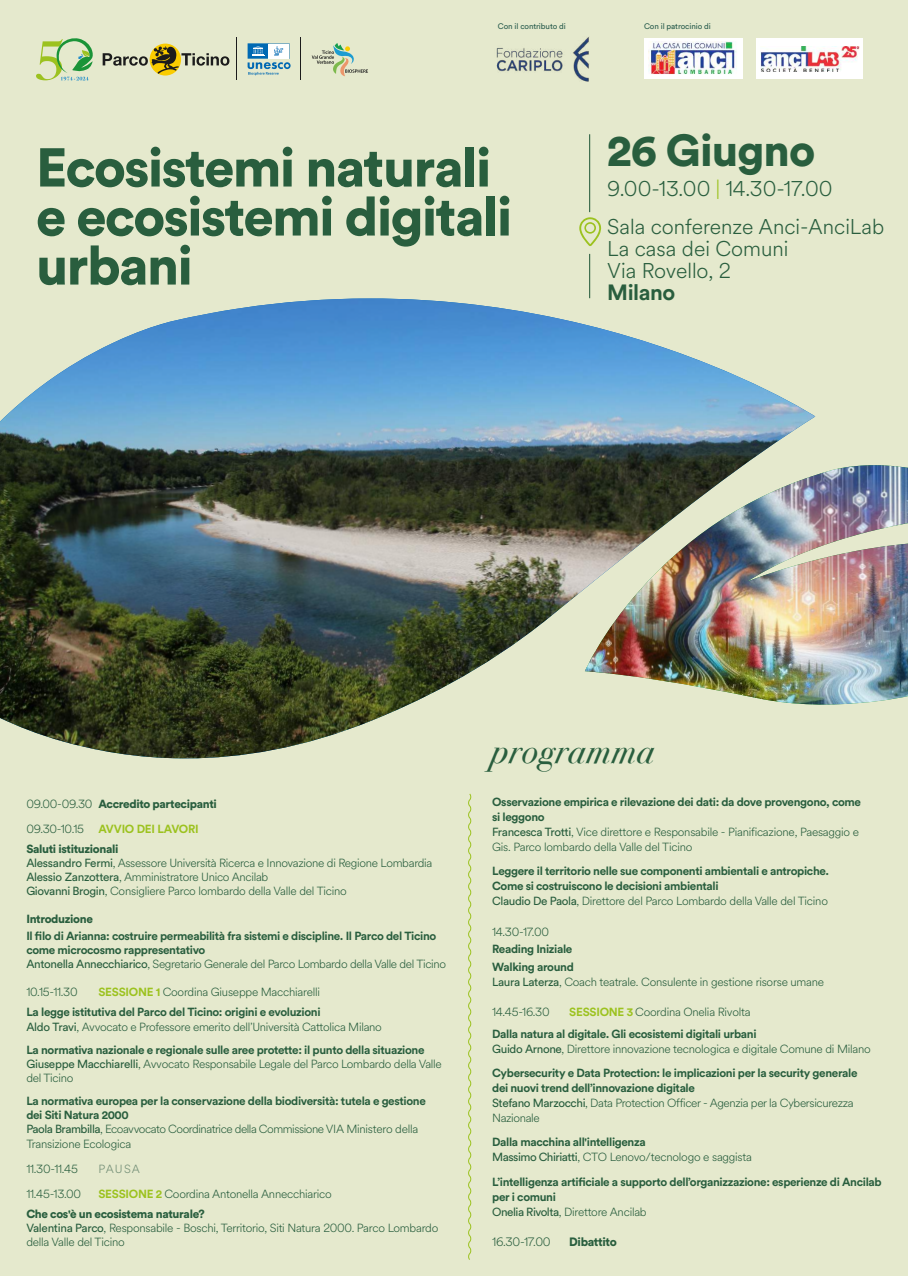
<style>
.page{position:relative;width:908px;height:1276px;background:#fff}
.page>*{position:absolute;margin:0;border:0;box-sizing:border-box;transform-origin:0 0}
.t1{font:900 54px/49px "Circular Std";letter-spacing:-.03em;color:#295e3e}
.t2{font:900 44.4px "Circular Std";letter-spacing:-.02em;color:#295e3e}
.t3{font:italic 35px "Bodoni Svty Two ITCTT";letter-spacing:.03em;color:#295e3e}
.t4{font:700 21.9px "Circular Std";letter-spacing:-.02em;color:#295e3e}
.t5{font:300 21.1px/21.8px "Circular Spotify Text";color:#295e3e}
.t6{font:300 12px "Circular Spotify Text";letter-spacing:-.02em;color:#295e3e}
.t7{font:900 12px "Circular Std";letter-spacing:-.03em;color:#295e3e}
.t8{font:300 11.7px/14px "Circular Spotify Text";letter-spacing:-.02em;color:#295e3e}
.t9{font:700 11.7px/15px "Circular Std";letter-spacing:-.03em;color:#295e3e}
.t10{font:300 11.7px/14px "Circular Spotify Text";letter-spacing:-.04em;color:#295e3e}
.t11{font:900 11.7px "Circular Std";letter-spacing:-.03em;color:#295e3e}
.t12{font:300 11.7px "Circular Spotify Text";letter-spacing:.085em;color:#718d75}
.t13{font:8px "Circular Std";letter-spacing:-.01em;color:#295c4d}
.s1{color:#9cc21f}
.s2{font-family:"Circular Std";font-weight:900}
.s3{font-family:"Circular Std";font-weight:700;color:#9cc21f}
.s4{font-family:"Circular Std";font-weight:400}
</style>
<div class="page">
<div style="left:0;top:0;width:907px;height:1276px;background:#e5e9cd"></div>
<hr style="left:589px;top:134px;width:1px;height:78px;background:#295e3e">
<svg style="left:579px;top:217px;width:22px;height:19px"></svg>
<svg style="left:311px;top:43px;width:57px;height:33px"></svg>
<svg style="left:247px;top:43px;width:43px;height:32px"></svg>
<svg style="left:149px;top:44px;width:32px;height:32px"></svg>
<svg style="left:103px;top:46px;width:126px;height:28px"></svg>
<hr style="left:300px;top:37px;width:1px;height:43px;background:#1c1c1c">
<hr style="left:236px;top:37px;width:1px;height:43px;background:#1c1c1c">
<svg style="left:36px;top:38px;width:57px;height:42px"></svg>
<div style="left:643px;top:39px;width:98px;height:40px;background:#fff"></div>
<img style="left:648px;top:42px;width:89px;height:32px">
<div style="left:756px;top:39px;width:106px;height:40px;background:#fff"></div>
<img style="left:760px;top:46px;width:99px;height:26px">
<img style="left:814px;top:465px;width:93px;height:240px">
<img style="left:0;top:298px;width:814px;height:461px">
<svg style="left:468px;top:793px;width:4px;height:467px"></svg>
<img style="left:496px;top:37px;width:93px;height:44px">
<p class="t13" style="left:497px;top:21px;width:69px">Con il contributo di</p>
<p class="t13" style="left:643px;top:21px;width:68px">Con il patrocinio di</p>
<h1 class="t1" style="left:36px;top:142px;width:477px">Ecosistemi naturali e ecosistemi digitali urbani</h1>
<h2 class="t2" style="left:607px;top:120px;width:209px">26 Giugno</h2>
<h3 class="t5" style="left:607px;top:178px;width:227px">9.00-13.00 <span class="s1">|</span> 14.30-17.00</h3>
<h3 class="t5" style="left:607px;top:216px;width:278px">Sala conferenze Anci-AnciLab<br>La casa dei Comuni<br>Via Rovello, 2</h3>
<h3 class="t4" style="left:607px;top:278px;width:69px">Milano</h3>
<p class="t8" style="left:26px;top:792px;width:192px;line-height:24.4px">09.00-09.30 <span class="s2">Accredito partecipanti<br></span>09.30-10.15 <span class="s3">AVVIO DEI LAVORI</span></p>
<p class="t11" style="left:26px;top:841px;width:94px">Saluti istituzionali</p>
<p class="t8" style="left:26px;top:856px;width:407px"><span class="s4">Alessandro Fermi</span>, Assessore Università Ricerca e Innovazione di Regione Lombardia<br><span class="s4">Alessio Zanzottera</span>, Amministratore Unico Ancilab<br><span class="s4">Giovanni Brogin</span>, Consigliere Parco lombardo della Valle del Ticino</p>
<p class="t11" style="left:26px;top:911px;width:68px">Introduzione</p>
<p class="t9" style="left:26px;top:928px;width:411px;line-height:14px">Il filo di Arianna: costruire permeabilità fra sistemi e discipline. Il Parco del Ticino come microcosmo rappresentativo</p>
<p class="t8" style="left:26px;top:957px;width:421px"><span class="s4">Antonella Annecchiarico</span>, Segretario Generale del Parco Lombardo della Valle del Ticino</p>
<p class="t8" style="left:26px;top:985px;width:53px">10.15-11.30</p>
<p class="t8" style="left:98px;top:985px;width:223px"><span class="s3">SESSIONE 1</span> Coordina Giuseppe Macchiarelli</p>
<p class="t9" style="left:26px;top:1004px;width:295px">La legge istitutiva del Parco del Ticino: origini e evoluzioni</p>
<p class="t8" style="left:26px;top:1019px;width:357px"><span class="s4">Aldo Travi</span>, Avvocato e Professore emerito dell’Università Cattolica Milano</p>
<p class="t9" style="left:26px;top:1042px;width:399px">La normativa nazionale e regionale sulle aree protette: il punto della situazione</p>
<p class="t8" style="left:26px;top:1057px;width:417px"><span class="s4">Giuseppe Macchiarelli</span>, Avvocato Responsabile Legale del Parco Lombardo della Valle del Ticino</p>
<p class="t9" style="left:26px;top:1094px;width:401px;line-height:14px">La normativa europea per la conservazione della biodiversità: tutela e gestione dei Siti Natura 2000</p>
<p class="t10" style="left:26px;top:1122px;width:393px"><span class="s4">Paola Brambilla</span>, Ecoavvocato Coordinatrice della Commissione VIA Ministero della<br>Transizione Ecologica</p>
<p class="t8" style="left:26px;top:1162px;width:53px">11.30-11.45</p>
<p class="t12" style="left:98px;top:1160px;width:43px">PAUSA</p>
<p class="t8" style="left:26px;top:1186px;width:56px">11.45-13.00</p>
<p class="t8" style="left:98px;top:1186px;width:235px"><span class="s3">SESSIONE 2</span> Coordina Antonella Annecchiarico</p>
<p class="t11" style="left:26px;top:1206px;width:180px">Che cos'è un ecosistema naturale?</p>
<p class="t8" style="left:26px;top:1221px;width:413px"><span class="s4">Valentina Parco</span>, Responsabile - Boschi, Territorio, Siti Natura 2000. Parco Lombardo della Valle del Ticino</p>
<h3 class="t3" style="left:490px;top:720px;width:164px">programma</h3>
<p class="t9" style="left:492px;top:794px;width:370px">Osservazione empirica e rilevazione dei dati: da dove provengono, come si leggono</p>
<p class="t8" style="left:492px;top:824px;width:368px;line-height:15px"><span class="s4">Francesca Trotti</span>, Vice direttore e Responsabile - Pianificazione, Paesaggio e<br>Gis. Parco lombardo della Valle del Ticino</p>
<p class="t9" style="left:492px;top:863px;width:338px">Leggere il territorio nelle sue componenti ambientali e antropiche.<br>Come si costruiscono le decisioni ambientali</p>
<p class="t8" style="left:492px;top:894px;width:337px"><span class="s4">Claudio De Paola</span>, Direttore del Parco Lombardo della Valle del Ticino</p>
<p class="t8" style="left:492px;top:925px;width:58px">14.30-17.00</p>
<p class="t9" style="left:492px;top:940px;width:83px;line-height:17.5px">Reading Iniziale<br>Walking around</p>
<p class="t8" style="left:492px;top:975px;width:333px"><span class="s4">Laura Laterza</span>, Coach teatrale. Consulente in gestione risorse umane</p>
<p class="t8" style="left:492px;top:1005px;width:59px">14.45-16.30</p>
<p class="t8" style="left:569px;top:1005px;width:183px"><span class="s3">SESSIONE 3</span> Coordina Onelia Rivolta</p>
<p class="t9" style="left:492px;top:1025px;width:266px">Dalla natura al digitale. Gli ecosistemi digitali urbani</p>
<p class="t8" style="left:492px;top:1041px;width:380px"><span class="s4">Guido Arnone</span>, Direttore innovazione tecnologica e digitale Comune di Milano</p>
<p class="t9" style="left:492px;top:1065px;width:367px">Cybersecurity e Data Protection: le implicazioni per la security generale dei nuovi trend dell’innovazione digitale</p>
<p class="t8" style="left:492px;top:1095px;width:363px;line-height:15px"><span class="s4">Stefano Marzocchi</span>, Data Protection Officer - Agenzia per la Cybersicurezza<br>Nazionale</p>
<p class="t9" style="left:492px;top:1134px;width:155px">Dalla macchina all'intelligenza</p>
<p class="t8" style="left:492px;top:1150px;width:261px"><span class="s4">Massimo Chiriatti</span>, CTO Lenovo/tecnologo e saggista</p>
<p class="t9" style="left:492px;top:1174px;width:391px">L’intelligenza artificiale a supporto dell’organizzazione: esperienze di Ancilab per i comuni</p>
<p class="t8" style="left:492px;top:1205px;width:156px"><span class="s4">Onelia Rivolta</span>, Direttore Ancilab</p>
<p class="t6" style="left:492px;top:1233px;width:60px">16.30-17.00</p>
<p class="t7" style="left:569px;top:1234px;width:49px">Dibattito</p>
</div>
